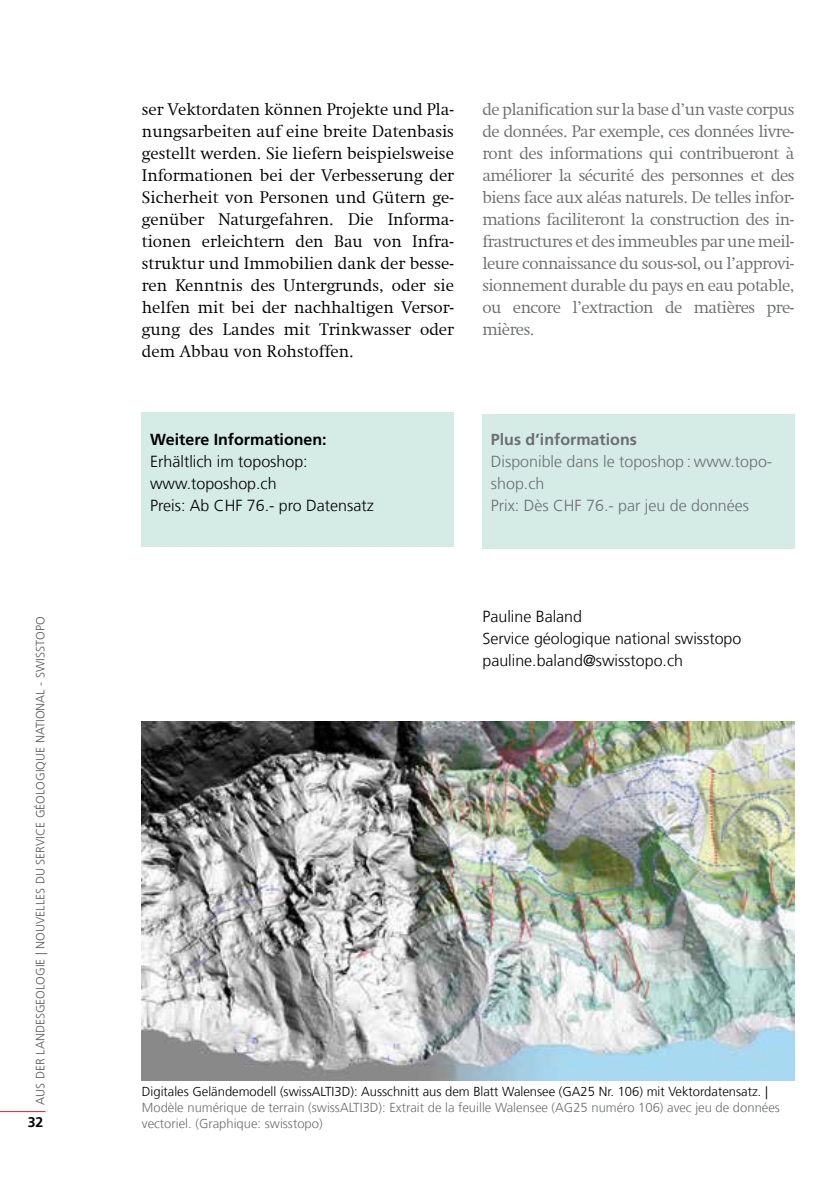
<style>
.page{position:relative;width:840px;height:1191px;background:#fff}
.page>*{position:absolute;margin:0;border:0;box-sizing:border-box;transform-origin:0 0}
.t1{font:300 17px/22px "Swift Com";color:#000;text-align:justify}
.t2{font:300 17px/22px "Swift Com";letter-spacing:-.03em;color:#6d6e71;text-align:justify}
.t3{font:300 16px/22px "Frutiger LT Com";color:#000}
.t4{font:300 16px/22px "Frutiger LT Com";color:#6d6e71}
.t5{font:700 16px "Frutiger LT Com";color:#000}
.t6{font:700 16px "Frutiger LT Com";color:#6d6e71}
.t7{font:700 14px "Frutiger LT Com";color:#000}
.t8{font:300 13px/16px "Frutiger LT Com";color:#6d6e71}
.t9{font:300 13px "Frutiger LT Com";color:#000}
.t10{font:300 12px "Frutiger LT Com";color:#58595b}
</style>
<div class="page">
<hr style="left:0;top:1111px;width:45px;height:1px;background:#da2032">
<img style="left:141px;top:721px;width:652px;height:359px">
<div style="left:142px;top:412px;width:312px;height:134px;background:#d4ebe6"></div>
<div style="left:482px;top:414px;width:312px;height:134px;background:#d4ebe6"></div>
<p class="t10" style="left:33px;top:1104px;width:489px;rotate:-90deg">Aus der Landesgeologie | nouvelles du service géologique national - swisstopo</p>
<p class="t7" style="left:28px;top:1113px;width:17px">32</p>
<p class="t1" style="left:142px;top:98px;width:313px">ser Vektordaten können Projekte und Pla&shy;nungsarbeiten auf eine breite Datenbasis gestellt werden. Sie liefern beispielsweise Informationen bei der Verbesserung der Sicherheit von Personen und Gütern ge&shy;genüber Naturgefahren. Die Informa&shy;tionen erleichtern den Bau von Infra&shy;struktur und Immobilien dank der besse&shy;ren Kenntnis des Untergrunds, oder sie helfen mit bei der nachhaltigen Versor&shy;gung des Landes mit Trinkwasser oder dem Abbau von Rohstoffen.</p>
<p class="t2" style="left:482px;top:98px;width:313px">de planification sur la base d’un vaste corpus de données. Par exemple, ces données livre&shy;ront des informations qui contribueront à améliorer la sécurité des personnes et des biens face aux aléas naturels. De telles infor&shy;mations faciliteront la construction des in&shy;frastructures et des immeubles par une meil&shy;leure connaissance du sous-sol, ou l’approvi&shy;sionnement durable du pays en eau potable, ou encore l’extraction de matières pre&shy;mières.</p>
<p class="t5" style="left:150px;top:430px;width:178px">Weitere Informationen:</p>
<p class="t3" style="left:150px;top:451px;width:225px">Erhältlich im toposhop: www.toposhop.ch<br>Preis: Ab CHF 76.- pro Datensatz</p>
<p class="t6" style="left:490px;top:430px;width:147px">Plus d’informations</p>
<p class="t4" style="left:490px;top:451px;width:283px">Disponible dans le toposhop : www.topo&shy;shop.ch<br>Prix: Dès CHF 76.- par jeu de données</p>
<p class="t3" style="left:482px;top:605px;width:260px">Pauline Baland<br>Service géologique national swisstopo pauline.baland@swisstopo.ch</p>
<p class="t9" style="left:142px;top:1084px;width:627px">Digitales Geländemodell (swissALTI3D): Ausschnitt aus dem Blatt Walensee (GA25 Nr. 106) mit Vektordatensatz. |</p>
<p class="t8" style="left:142px;top:1100px;width:639px">Modèle numérique de terrain (swissALTI3D): Extrait de la feuille Walensee (AG25 numéro 106) avec jeu de données vectoriel. (Graphique: swisstopo)</p>
</div>
